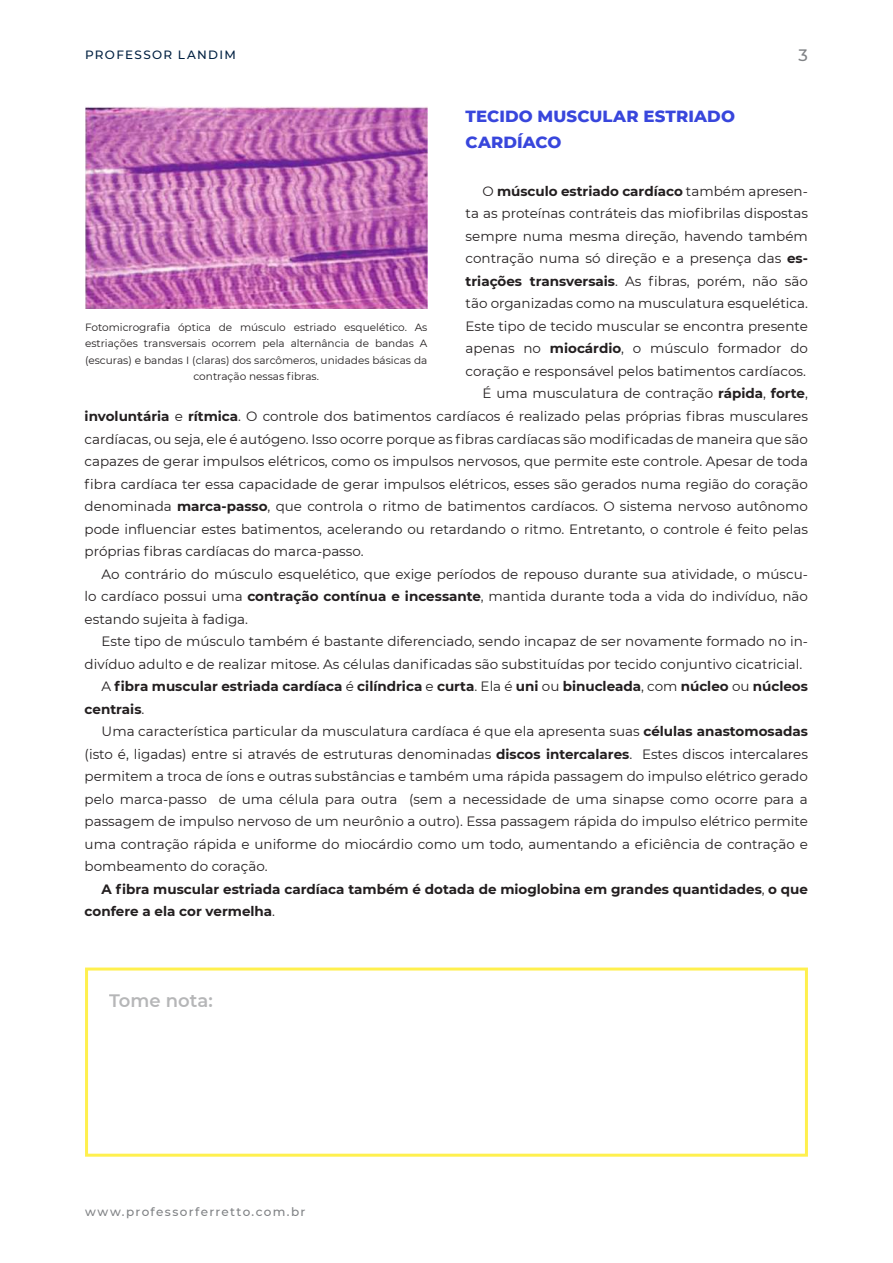
<style>
.page{position:relative;width:893px;height:1263px;background:#fff}
.page>*{position:absolute;margin:0;border:0;box-sizing:border-box;transform-origin:0 0}
.t1{font:600 18px "Montserrat";color:#6c6d70}
.t2{font:800 16.5px/25.5px "Montserrat";letter-spacing:.01em;color:#3846dc}
.t3{font:500 16.5px "Montserrat";color:#808285}
.t4{font:13.5px "Montserrat";color:#231f20}
.t5{font:700 13.5px "Montserrat";color:#231f20}
.t6{font:500 12px "Montserrat";letter-spacing:.11em;color:#808285}
.t7{font:500 12px "Montserrat";letter-spacing:.11em;color:#002041}
.t8{font:10.5px/16.5px "Montserrat";color:#231f20;text-align:center}
.s1{font-weight:400}
.s2{font-weight:700}
</style>
<div class="page">
<img style="left:85px;top:106px;width:342px;height:203px">
<div style="left:85px;top:967px;width:723px;height:190px;border:3px solid #fff04e"></div>
<p class="t7" style="left:85px;top:46px;width:152px">PROFESSOR LANDIM</p>
<p class="t3" style="left:798px;top:44px;width:11px">3</p>
<p class="t2" style="left:466px;top:103px;width:271px">TECIDO MUSCULAR ESTRIADO<br>CARDÍACO</p>
<p class="t5" style="left:483px;top:181px;width:327px"><span class="s1">O</span> músculo estriado cardíaco <span class="s1">também apresen-</span></p>
<p class="t4" style="left:466px;top:204px;width:344px">ta as proteínas contráteis das miofibrilas dispostas</p>
<p class="t4" style="left:466px;top:227px;width:344px">sempre numa mesma direção, havendo também</p>
<p class="t4" style="left:466px;top:249px;width:344px">contração numa só direção e a presença das <span class="s2">es-</span></p>
<p class="t4" style="left:466px;top:272px;width:344px"><span class="s2">triações transversais</span>. As fibras, porém, não são</p>
<p class="t4" style="left:466px;top:294px;width:344px">tão organizadas como na musculatura esquelética.</p>
<p class="t4" style="left:466px;top:317px;width:344px">Este tipo de tecido muscular se encontra presente</p>
<p class="t4" style="left:466px;top:339px;width:344px">apenas no <span class="s2">miocárdio</span>, o músculo formador do</p>
<p class="t4" style="left:466px;top:362px;width:342px">coração e responsável pelos batimentos cardíacos.</p>
<p class="t4" style="left:483px;top:384px;width:327px">É uma musculatura de contração <span class="s2">rápida</span>, <span class="s2">forte</span>,</p>
<p class="t4" style="left:85px;top:407px;width:725px"><span class="s2">involuntária</span> e <span class="s2">rítmica</span>. O controle dos batimentos cardíacos é realizado pelas próprias fibras musculares</p>
<p class="t4" style="left:85px;top:429px;width:725px">cardíacas, ou seja, ele é autógeno. Isso ocorre porque as fibras cardíacas são modificadas de maneira que são</p>
<p class="t4" style="left:85px;top:452px;width:725px">capazes de gerar impulsos elétricos, como os impulsos nervosos, que permite este controle. Apesar de toda</p>
<p class="t4" style="left:85px;top:474px;width:725px">fibra cardíaca ter essa capacidade de gerar impulsos elétricos, esses são gerados numa região do coração</p>
<p class="t4" style="left:85px;top:497px;width:725px">denominada <span class="s2">marca-passo</span>, que controla o ritmo de batimentos cardíacos. O sistema nervoso autônomo</p>
<p class="t4" style="left:85px;top:519px;width:725px">pode influenciar estes batimentos, acelerando ou retardando o ritmo. Entretanto, o controle é feito pelas</p>
<p class="t4" style="left:85px;top:542px;width:280px">próprias fibras cardíacas do marca-passo.</p>
<p class="t4" style="left:102px;top:564px;width:708px">Ao contrário do músculo esquelético, que exige períodos de repouso durante sua atividade, o múscu-</p>
<p class="t4" style="left:85px;top:587px;width:725px">lo cardíaco possui uma <span class="s2">contração contínua e incessante</span>, mantida durante toda a vida do indivíduo, não</p>
<p class="t4" style="left:85px;top:609px;width:165px">estando sujeita à fadiga.</p>
<p class="t4" style="left:102px;top:632px;width:708px">Este tipo de músculo também é bastante diferenciado, sendo incapaz de ser novamente formado no in-</p>
<p class="t4" style="left:85px;top:654px;width:719px">divíduo adulto e de realizar mitose. As células danificadas são substituídas por tecido conjuntivo cicatricial.</p>
<p class="t5" style="left:102px;top:677px;width:708px"><span class="s1">A</span> fibra muscular estriada cardíaca <span class="s1">é</span> cilíndrica <span class="s1">e</span> curta<span class="s1">. Ela é</span> uni <span class="s1">ou</span> binucleada<span class="s1">, com</span> núcleo <span class="s1">ou</span> núcleos</p>
<p class="t5" style="left:85px;top:699px;width:61px">centrais<span class="s1">.</span></p>
<p class="t4" style="left:102px;top:722px;width:708px">Uma característica particular da musculatura cardíaca é que ela apresenta suas <span class="s2">células anastomosadas</span></p>
<p class="t4" style="left:85px;top:744px;width:725px">(isto é, ligadas) entre si através de estruturas denominadas <span class="s2">discos intercalares</span>. Estes discos intercalares</p>
<p class="t4" style="left:85px;top:767px;width:725px">permitem a troca de íons e outras substâncias e também uma rápida passagem do impulso elétrico gerado</p>
<p class="t4" style="left:85px;top:789px;width:725px">pelo marca-passo de uma célula para outra (sem a necessidade de uma sinapse como ocorre para a</p>
<p class="t4" style="left:85px;top:812px;width:725px">passagem de impulso nervoso de um neurônio a outro). Essa passagem rápida do impulso elétrico permite</p>
<p class="t4" style="left:85px;top:834px;width:725px">uma contração rápida e uniforme do miocárdio como um todo, aumentando a eficiência de contração e</p>
<p class="t4" style="left:85px;top:857px;width:184px">bombeamento do coração.</p>
<p class="t5" style="left:102px;top:879px;width:708px">A fibra muscular estriada cardíaca também é dotada de mioglobina em grandes quantidades<span class="s1">,</span> o que</p>
<p class="t5" style="left:85px;top:902px;width:192px">confere a ela cor vermelha<span class="s1">.</span></p>
<p class="t8" style="left:85px;top:318px;width:344px">Fotomicrografia óptica de músculo estriado esquelético. As estriações transversais ocorrem pela alternância de bandas A (escuras) e bandas I (claras) dos sarcômeros, unidades básicas da contração nessas fibras.</p>
<h1 class="t1" style="left:109px;top:988px;width:105px">Tome nota:</h1>
<p class="t6" style="left:85px;top:1203px;width:222px">www.professorferretto.com.br</p>
</div>
